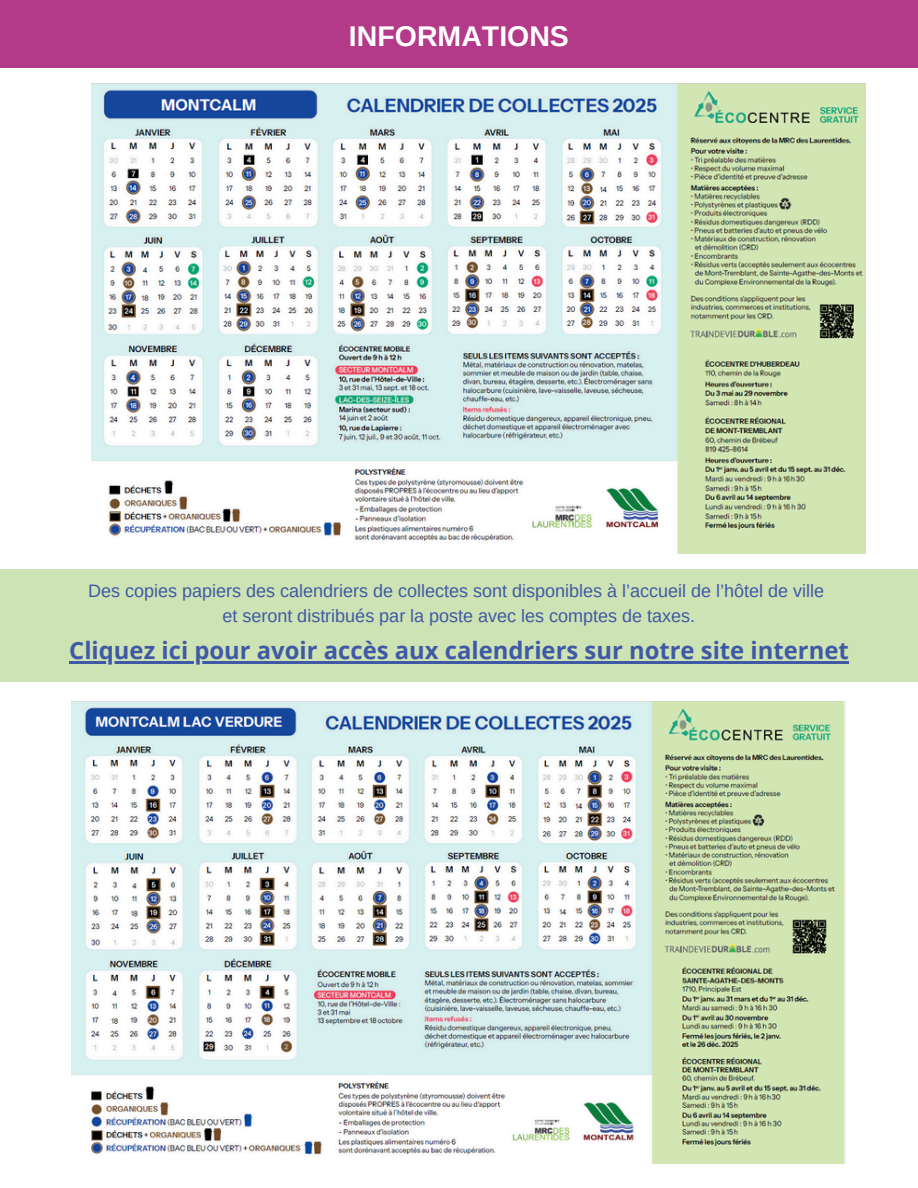
<style>
.page{position:relative;width:918px;height:1188px;background:#fff}
.page>*{position:absolute;margin:0;border:0;box-sizing:border-box;transform-origin:0 0}
.t1{font:700 28.5px "Arimo";color:#fff}
.t2{font:700 23.85px "Open Sans";color:#3f59a6}
.t3{font:18px "Arimo";color:#3f59a6}
</style>
<div class="page">
<img style="left:92px;top:83px;width:774px;height:470px">
<img style="left:72px;top:702px;width:774px;height:462px">
<div style="left:0;top:0;width:918px;height:68px;background:#b23a88"></div>
<div style="left:0;top:569px;width:918px;height:113px;background:#cee3b3"></div>
<hr style="left:69px;top:661px;width:780px;height:3px;background:#3f59a6">
<p class="t1" style="left:349px;top:21px;width:221px">INFORMATIONS</p>
<p class="t3" style="left:88px;top:581px;width:737px">Des copies papiers des calendriers de collectes sont disponibles à l’accueil de l’hôtel de ville</p>
<h2 class="t3" style="left:222px;top:605px;width:474px">et seront distribués par la poste avec les comptes de taxes.</h2>
<p class="t2" style="left:69px;top:634px;width:781px">Cliquez ici pour avoir accès aux calendriers sur notre site internet</p>
</div>
